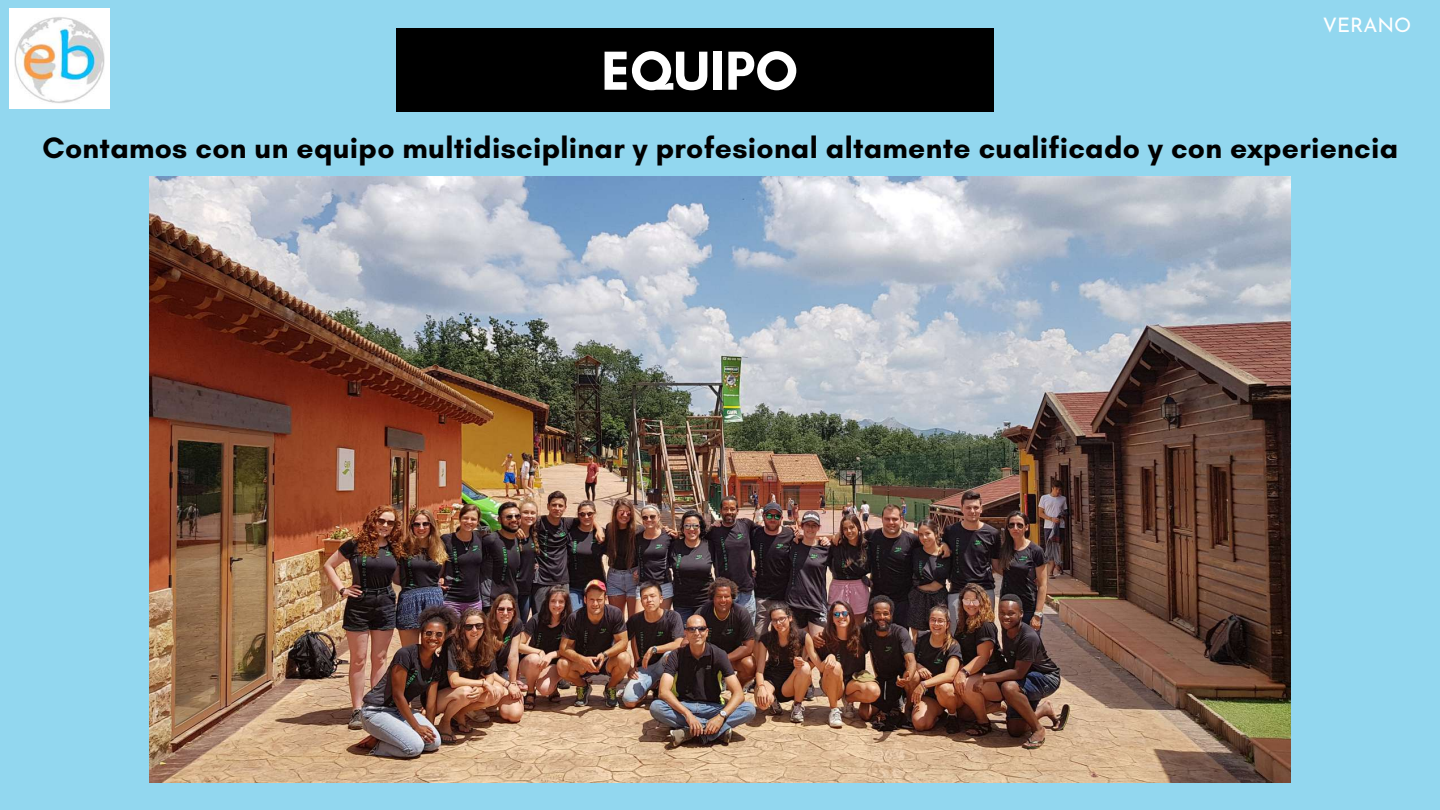
<style>
.page{position:relative;width:1440px;height:810px;background:#92d7ef}
.page>*{position:absolute;margin:0;border:0;box-sizing:border-box;transform-origin:0 0}
.t1{font:700 56px "Glacial Indifference";color:#fff}
.t2{font:700 30px "Glacial Indifference";letter-spacing:.01em;color:#000}
.t3{font:20px "Josefin Sans";color:#fff}
</style>
<div class="page">
<img style="left:150px;top:177px;width:1141px;height:606px">
<div style="left:396px;top:28px;width:597px;height:84px;background:#000"></div>
<img style="left:9px;top:8px;width:101px;height:101px">
<h1 class="t1" style="left:601px;top:37px;width:199px">EQUIPO</h1>
<p class="t3" style="left:1323px;top:17px;width:90px">VERANO</p>
<p class="t2" style="left:43px;top:129px;width:1357px">Contamos con un equipo multidisciplinar y profesional altamente cualificado y con experiencia</p>
</div>
